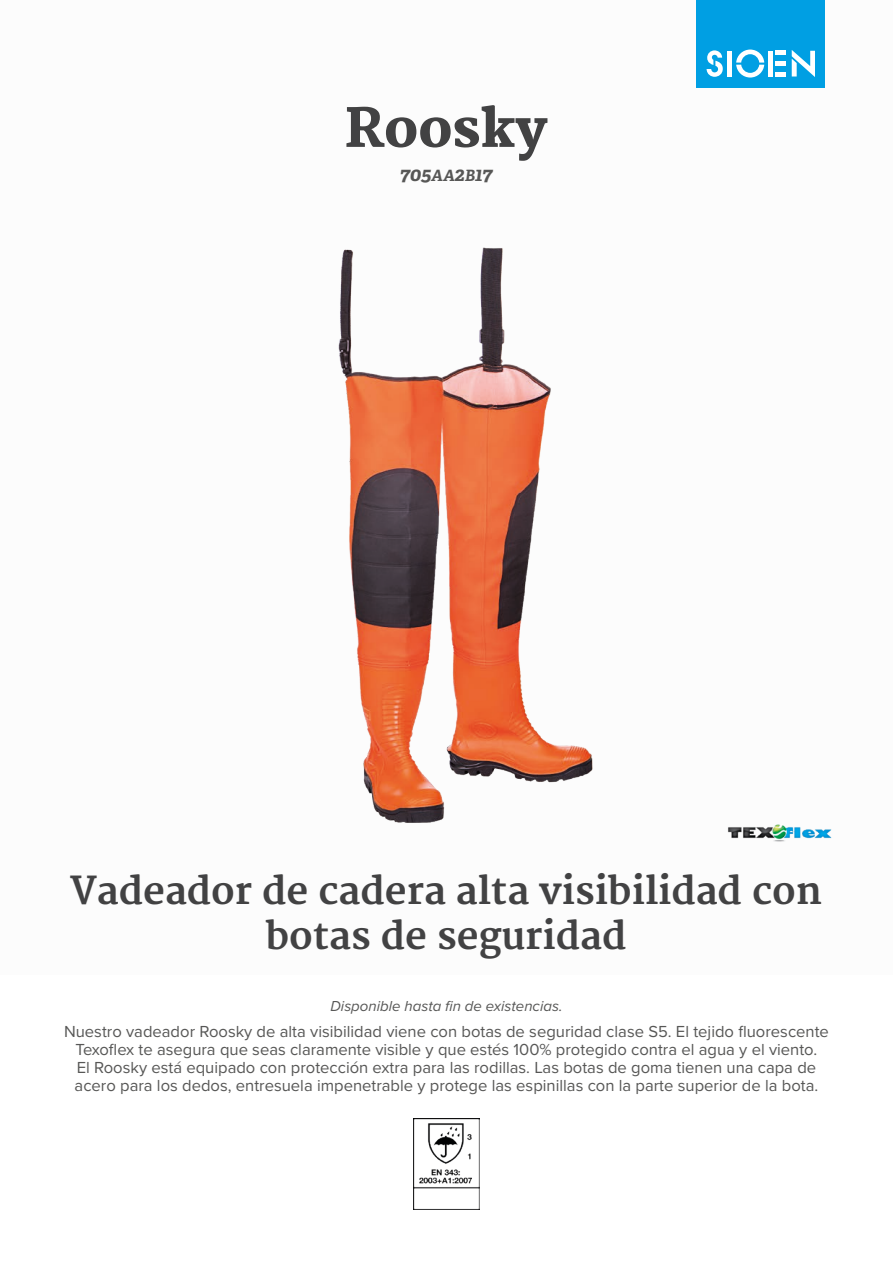
<style>
.page{position:relative;width:893px;height:1263px;background:#fff}
.page>*{position:absolute;margin:0;border:0;box-sizing:border-box;transform-origin:0 0}
.t1{font:800 52.5px "Merriweather";color:#424243}
.t2{font:700 37.5px/45px "Merriweather";color:#424243;text-align:center}
.t3{font:italic 700 19.5px "Adelle PE";color:#575756}
.t4{font:16.65px/18px "Proxima Nova";color:#575756;text-align:center}
.t5{font:italic 15px "Proxima Nova";color:#575756}
.s1{font-size:15.6px}
</style>
<div class="page">
<div style="left:697px;top:0;width:128px;height:88px;background:#009fe3"></div>
<svg style="left:707px;top:50px;width:16px;height:27px"></svg>
<svg style="left:736px;top:50px;width:28px;height:28px"></svg>
<div style="left:727px;top:51px;width:5px;height:26px;background:#fff"></div>
<div style="left:768px;top:51px;width:5px;height:26px;background:#fff"></div>
<div style="left:775px;top:72px;width:11px;height:5px;background:#fff"></div>
<div style="left:775px;top:61px;width:11px;height:5px;background:#fff"></div>
<hr style="left:775px;top:51px;width:11px;height:4px;background:#fff">
<svg style="left:792px;top:50px;width:23px;height:27px"></svg>
<img style="left:727px;top:824px;width:105px;height:18px">
<img style="left:413px;top:1118px;width:67px;height:92px">
<img style="left:338px;top:247px;width:255px;height:576px">
<h1 class="t1" style="left:345px;top:98px;width:204px">Roosky</h1>
<p class="t3" style="left:400px;top:160px;width:94px">705<span class="s1">AA</span>2<span class="s1">B</span>17</p>
<h2 class="t2" style="left:70px;top:869px;width:753px">Vadeador de cadera alta visibilidad con botas de seguridad</h2>
<p class="t5" style="left:330px;top:995px;width:234px">Disponible hasta fin de existencias.</p>
<p class="t4" style="left:64px;top:1021px;width:766px">Nuestro vadeador Roosky de alta visibilidad viene con botas de seguridad clase S5. El tejido fluorescente Texoflex te asegura que seas claramente visible y que estés 100% protegido contra el agua y el viento.<br>El Roosky está equipado con protección extra para las rodillas. Las botas de goma tienen una capa de acero para los dedos, entresuela impenetrable y protege las espinillas con la parte superior de la bota.</p>
</div>
